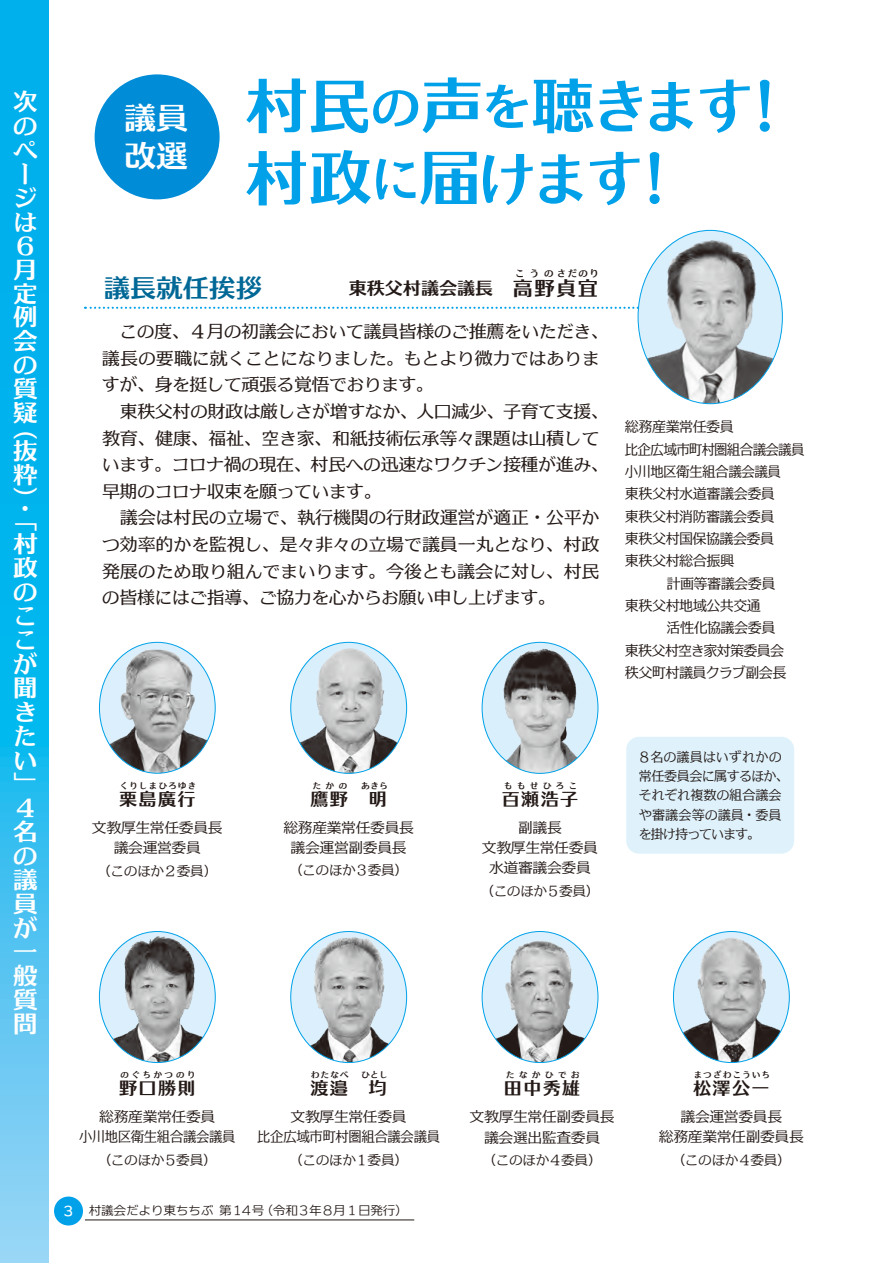
<style>
.page{position:relative;width:893px;height:1263px;background:#fff}
.page>*{position:absolute;margin:0;border:0;box-sizing:border-box;transform-origin:0 0}
.リード文{font:62.7px "C4 Printemps Petit E";letter-spacing:-.12em;color:#00a1e9}
.t1{font:31.95px "C4 Minniam Nexus E";color:#fff}
.リード文-2{font:26.4px "C4 Printemps Petit E";color:#006896}
.本文_ミンニアムR{font:24.45px/24px "C4 Minniam Nexus E";color:#fff}
.リード文-3{font:20.25px "C4 Printemps Petit E";color:#231916}
.リード文-4{font:18px/26.5px "C4 Minniam Nexus M";letter-spacing:-.03em;color:#231916}
.リード文-5{font:18px "C4 Printemps Petit E";letter-spacing:.075em;color:#231916}
.リード文-6{font:18px "C4 Printemps Petit E";color:#231916}
.リード文-7{font:14.85px "C4 Minniam Nexus R";letter-spacing:-.035em;color:#231916}
.リード文-8{font:14.85px "C4 Minniam Nexus R";letter-spacing:-.035em;color:#231916;scale:.95 1}
.リード文-9{font:14.85px "C4 Minniam Nexus R";letter-spacing:-.035em;color:#231916;scale:.91 1}
.リード文-10{font:14.85px "C4 Minniam Nexus R";letter-spacing:-.035em;color:#231916;scale:.9 1}
.リード文-11{font:14.85px "C4 Minniam Nexus R";letter-spacing:-.055em;color:#231916;scale:.95 1}
.リード文-12{font:13.8px "C4 Minniam Nexus R";letter-spacing:-.03em;color:#231916}
.本文_ミンニアムR-2{font:13.8px/19.2px "C4 Minniam Nexus R";letter-spacing:-.015em;color:#231916;scale:.95 1}
.t2{font:13.35px "C4 Universal Line DSP D";color:#fff}
.t3{font:12.75px "C4 Universal Line BDY L";letter-spacing:-.025em;color:#231916}
.リード文-13{font:10.05px "C4 Printemps Petit E";letter-spacing:.165em;color:#231916}
.リード文-14{font:9px "C4 Printemps Petit E";letter-spacing:.075em;color:#231916}
.リード文-15{font:9px "C4 Printemps Petit E";letter-spacing:.23em;color:#231916}
.s1{font-size:53.4px}
</style>
<div class="page">
<svg style="left:85px;top:307px;width:553px;height:2px"></svg>
<div style="left:54px;top:1196px;width:29px;height:29px;background:#00a1e9;border-radius:50%"></div>
<hr style="left:85px;top:1220px;width:329px;height:1px;background:#231916">
<svg style="left:0;top:0;width:48px;height:1263px;background:#26baef"></svg>
<img style="left:638px;top:233px;width:144px;height:171px">
<img style="left:99px;top:642px;width:116px;height:131px">
<img style="left:482px;top:646px;width:116px;height:127px">
<img style="left:291px;top:644px;width:116px;height:129px">
<img style="left:99px;top:931px;width:116px;height:131px">
<img style="left:482px;top:931px;width:116px;height:131px">
<img style="left:673px;top:931px;width:116px;height:131px">
<img style="left:291px;top:931px;width:116px;height:131px">
<div style="left:626px;top:737px;width:168px;height:117px;background:#dff2fc;border-radius:13px"></div>
<div style="left:95px;top:74px;width:125px;height:125px;background:#008cd6;border-radius:50%"></div>
<p class="本文_ミンニアムR" style="left:13px;top:90px;width:26px">次のページは</p>
<p class="本文_ミンニアムR" style="left:13px;top:233px;width:21px">６</p>
<p class="本文_ミンニアムR" style="left:13px;top:257px;width:26px">月定例会の質疑</p>
<p class="本文_ミンニアムR" style="left:13px;top:415px;width:25px">（</p>
<p class="本文_ミンニアムR" style="left:13px;top:439px;width:25px">抜粋</p>
<p class="本文_ミンニアムR" style="left:13px;top:492px;width:25px">）・</p>
<p class="本文_ミンニアムR" style="left:13px;top:508px;width:25px">「</p>
<p class="本文_ミンニアムR" style="left:13px;top:532px;width:26px">村政のここが聞きたい</p>
<p class="本文_ミンニアムR" style="left:13px;top:772px;width:24px">「</p>
<p class="本文_ミンニアムR" style="left:16px;top:796px;width:20px">4</p>
<p class="本文_ミンニアムR" style="left:13px;top:820px;width:25px;text-align:justify">名の議員が一般質問</p>
<p class="t1" style="left:124px;top:102px;width:65px">議員</p>
<p class="t1" style="left:124px;top:140px;width:65px">改選</p>
<p class="リード文" style="left:245px;top:73px;width:512px">村民<span class="s1">の</span>声<span class="s1">を</span>聴きます</p>
<p class="リード文" style="left:624px;top:145px;width:64px">!</p>
<p class="リード文" style="left:245px;top:145px;width:402px">村政<span class="s1">に</span>届けます</p>
<p class="リード文" style="left:735px;top:73px;width:64px">!</p>
<p class="リード文-2" style="left:104px;top:274px;width:160px">議長就任挨拶</p>
<p class="リード文-13" style="left:515px;top:268px;width:86px">こうのさだのり</p>
<p class="リード文-3" style="left:513px;top:278px;width:87px">高野貞宜</p>
<p class="リード文-6" style="left:349px;top:279px;width:164px">東秩父村議会議長　</p>
<p class="リード文-4" style="left:102px;top:318px;width:508px">　この度、４月の初議会において議員皆様のご推薦をいただき、議長の要職に就くことになりました。もとより微力ではありますが、身を挺して頑張る覚悟でおります。</p>
<p class="リード文-4" style="left:102px;top:398px;width:509px">　東秩父村の財政は厳しさが増すなか、人口減少、子育て支援、教育、健康、福祉、空き家、和紙技術伝承等々課題は山積しています。コロナ禍の現在、村民への迅速なワクチン接種が進み、早期のコロナ収束を願っています。</p>
<p class="リード文-4" style="left:102px;top:504px;width:499px;text-align:justify">　議会は村民の立場で、執行機関の行財政運営が適正・公平かつ効率的かを監視し、是々非々の立場で議員一丸となり、村政発展のため取り組んでまいります。今後とも議会に対し、村民の皆様にはご指導、ご協力を心からお願い申し上げます。</p>
<p class="リード文-8" style="left:625px;top:419px;width:116px">総務産業常任委員</p>
<p class="リード文-9" style="left:625px;top:441px;width:199px">比企広域市町村圏組合議会議員</p>
<p class="リード文-9" style="left:625px;top:464px;width:173px">小川地区衛生組合議会議員</p>
<p class="リード文-8" style="left:625px;top:486px;width:160px">東秩父村水道審議会委員</p>
<p class="リード文-8" style="left:625px;top:508px;width:159px">東秩父村消防審議会委員</p>
<p class="リード文-8" style="left:625px;top:531px;width:159px">東秩父村国保協議会委員</p>
<p class="リード文-8" style="left:625px;top:553px;width:117px">東秩父村総合振興</p>
<p class="リード文-8" style="left:625px;top:575px;width:160px">　　　計画等審議会委員</p>
<p class="リード文-8" style="left:625px;top:598px;width:145px">東秩父村地域公共交通</p>
<p class="リード文-8" style="left:625px;top:620px;width:160px">　　　活性化協議会委員</p>
<p class="リード文-11" style="left:625px;top:642px;width:169px">東秩父村空き家対策委員会</p>
<p class="リード文-8" style="left:625px;top:665px;width:172px">秩父町村議員クラブ副会長</p>
<p class="リード文-14" style="left:119px;top:781px;width:79px">くりしまひろゆき</p>
<p class="リード文-7" style="left:92px;top:820px;width:132px">文教厚生常任委員長</p>
<p class="リード文-7" style="left:114px;top:840px;width:89px">議会運営委員</p>
<p class="リード文-12" style="left:97px;top:864px;width:122px">（このほか２委員(</p>
<p class="リード文-5" style="left:119px;top:789px;width:78px">栗島廣行</p>
<p class="リード文-14" style="left:361px;top:781px;width:29px">あきら</p>
<p class="リード文-7" style="left:283px;top:820px;width:132px">総務産業常任委員長</p>
<p class="リード文-7" style="left:291px;top:840px;width:118px">議会運営副委員長</p>
<p class="リード文-12" style="left:289px;top:863px;width:121px">（このほか3委員(</p>
<p class="リード文-14" style="left:312px;top:781px;width:36px">たかの</p>
<p class="リード文-5" style="left:310px;top:789px;width:39px">鷹野</p>
<p class="リード文-5" style="left:369px;top:789px;width:20px">明</p>
<p class="リード文-14" style="left:504px;top:781px;width:75px">ももせひろこ</p>
<p class="リード文-7" style="left:518px;top:820px;width:45px">副議長</p>
<p class="リード文-7" style="left:482px;top:840px;width:118px">文教厚生常任委員</p>
<p class="リード文-7" style="left:489px;top:860px;width:103px">水道審議会委員</p>
<p class="リード文-12" style="left:480px;top:883px;width:121px">（このほか5委員(</p>
<p class="リード文-5" style="left:502px;top:789px;width:78px">百瀬浩子</p>
<p class="本文_ミンニアムR-2" style="left:638px;top:747px;width:160px">８名の議員はいずれかの常任委員会に属するほか、それぞれ複数の組合議会や審議会等の議員・委員を掛け持っています。</p>
<p class="リード文-15" style="left:120px;top:1070px;width:77px">のぐちかつのり</p>
<p class="リード文-7" style="left:99px;top:1109px;width:118px">総務産業常任委員</p>
<p class="リード文-10" style="left:79px;top:1129px;width:175px">小川地区衛生組合議会議員</p>
<p class="リード文-12" style="left:98px;top:1152px;width:121px">（このほか5委員(</p>
<p class="リード文-5" style="left:119px;top:1079px;width:78px">野口勝則</p>
<p class="リード文-14" style="left:361px;top:1070px;width:29px">ひとし</p>
<p class="リード文-7" style="left:291px;top:1109px;width:118px">文教厚生常任委員</p>
<p class="リード文-10" style="left:257px;top:1129px;width:205px">比企広域市町村圏組合議会議員</p>
<p class="リード文-12" style="left:289px;top:1152px;width:121px">（このほか1委員(</p>
<p class="リード文-14" style="left:311px;top:1070px;width:40px">わたなべ</p>
<p class="リード文-5" style="left:369px;top:1079px;width:20px">均</p>
<p class="リード文-5" style="left:310px;top:1079px;width:39px">渡邉</p>
<p class="t2" style="left:63px;top:1205px;width:11px">3</p>
<p class="t3" style="left:261px;top:1204px;width:149px">（令和3年8月１日発行(</p>
<p class="t3" style="left:89px;top:1204px;width:126px">村議会だより東ちちぶ</p>
<p class="t3" style="left:219px;top:1204px;width:47px">第14号</p>
<p class="リード文-14" style="left:506px;top:1070px;width:75px">たなかひでお</p>
<p class="リード文-7" style="left:470px;top:1109px;width:147px">文教厚生常任副委員長</p>
<p class="リード文-7" style="left:484px;top:1129px;width:118px">議会選出監査委員</p>
<p class="リード文-12" style="left:482px;top:1152px;width:121px">（このほか4委員(</p>
<p class="リード文-5" style="left:504px;top:1079px;width:78px">田中秀雄</p>
<p class="リード文-14" style="left:694px;top:1070px;width:79px">まつざわこういち</p>
<p class="リード文-7" style="left:680px;top:1109px;width:103px">議会運営委員長</p>
<p class="リード文-7" style="left:659px;top:1129px;width:147px">総務産業常任副委員長</p>
<p class="リード文-12" style="left:672px;top:1152px;width:121px">（このほか4委員(</p>
<p class="リード文-5" style="left:693px;top:1079px;width:78px">松澤公一</p>
</div>
